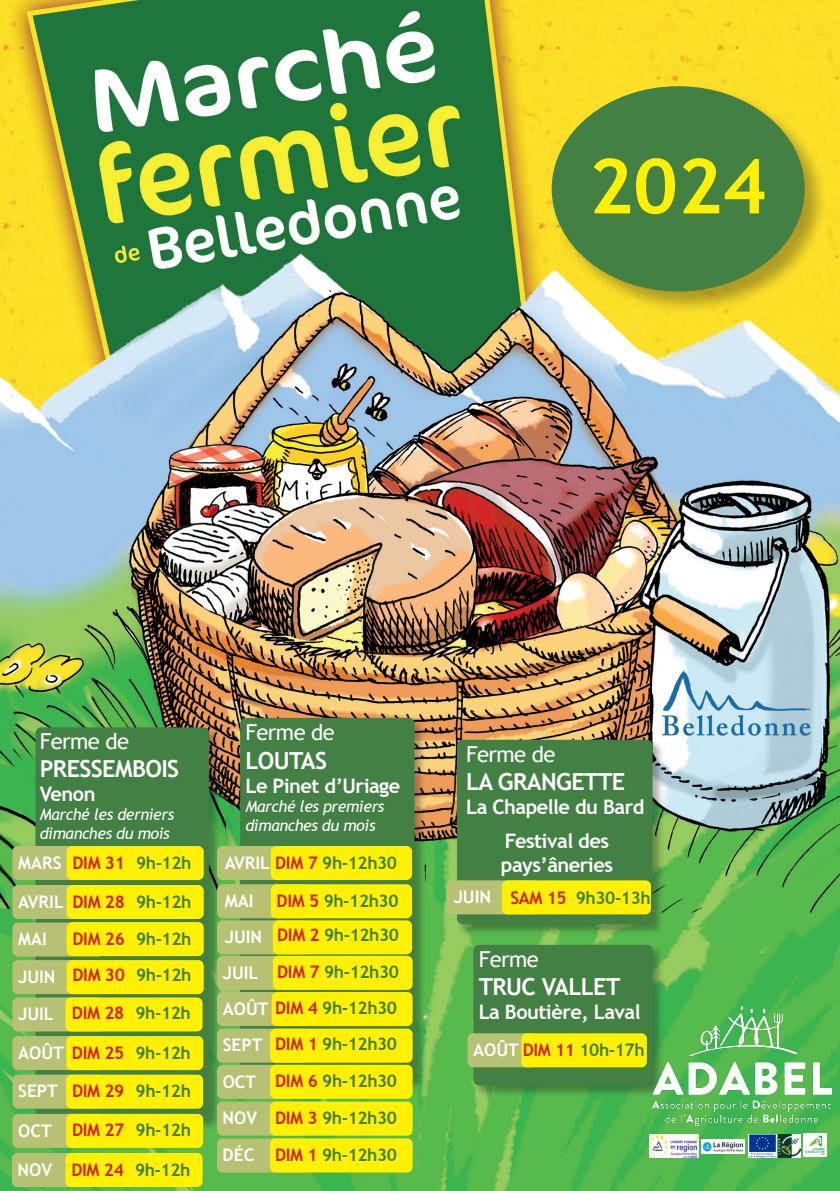
<style>
.page{position:relative;width:840px;height:1191px;background:#fff}
.page>*{position:absolute;margin:0;border:0;box-sizing:border-box;transform-origin:0 0}
.t1{font:700 76px "Trebuchet MS";color:#fff101}
.t2{font:700 23.4px "Trebuchet MS";letter-spacing:-.025em;color:#fff}
.t3{font:22px "Trebuchet MS";letter-spacing:-.025em;color:#fff}
.t4{font:700 20px/24px "Trebuchet MS";letter-spacing:-.025em;color:#fff}
.t5{font:700 17.4px "Trebuchet MS";letter-spacing:-.025em;color:#438044}
.t6{font:700 17.4px "Trebuchet MS";color:#fff}
.t7{font:italic 16px/19.2px "Trebuchet MS";letter-spacing:-.025em;color:#fff}
.s1{color:#d1232a}
.s2{color:#fff}
</style>
<div class="page">
<img style="left:0;top:0;width:839px;height:1191px">
<div style="left:35px;top:726px;width:186px;height:404px;background:#231f20;opacity:.35"></div>
<div style="left:35px;top:727px;width:174px;height:391px;background:#438044;border-radius:6px"></div>
<div style="left:12px;top:885px;width:92px;height:34px;background:#b7c173;border-radius:5px"></div>
<div style="left:12px;top:846px;width:92px;height:34px;background:#b7c173;border-radius:5px"></div>
<div style="left:12px;top:960px;width:92px;height:34px;background:#b7c173;border-radius:5px"></div>
<div style="left:12px;top:922px;width:92px;height:34px;background:#b7c173;border-radius:5px"></div>
<div style="left:67px;top:885px;width:137px;height:34px;background:#fff101;border-radius:6px"></div>
<div style="left:67px;top:846px;width:137px;height:34px;background:#fff101;border-radius:6px"></div>
<div style="left:67px;top:922px;width:137px;height:34px;background:#fff101;border-radius:6px"></div>
<div style="left:67px;top:960px;width:137px;height:34px;background:#fff101;border-radius:6px"></div>
<div style="left:12px;top:997px;width:92px;height:34px;background:#b7c173;border-radius:5px"></div>
<div style="left:12px;top:1036px;width:92px;height:34px;background:#b7c173;border-radius:5px"></div>
<div style="left:65px;top:997px;width:137px;height:34px;background:#fff101;border-radius:5px"></div>
<div style="left:66px;top:1036px;width:137px;height:34px;background:#fff101;border-radius:5px"></div>
<div style="left:239px;top:717px;width:187px;height:374px;background:#231f20;opacity:.35"></div>
<div style="left:240px;top:718px;width:174px;height:361px;background:#438044;border-radius:6px"></div>
<div style="left:217px;top:884px;width:92px;height:34px;background:#b7c173;border-radius:5px"></div>
<div style="left:271px;top:884px;width:141px;height:34px;background:#fff101;border-radius:5px"></div>
<div style="left:217px;top:920px;width:92px;height:34px;background:#b7c173;border-radius:5px"></div>
<div style="left:273px;top:920px;width:139px;height:34px;background:#fff101;border-radius:5px"></div>
<div style="left:217px;top:846px;width:92px;height:34px;background:#b7c173;border-radius:5px"></div>
<div style="left:271px;top:846px;width:141px;height:34px;background:#fff101;border-radius:5px"></div>
<div style="left:217px;top:992px;width:92px;height:34px;background:#b7c173;border-radius:5px"></div>
<div style="left:271px;top:992px;width:141px;height:34px;background:#fff101;border-radius:5px"></div>
<div style="left:217px;top:1028px;width:92px;height:34px;background:#b7c173;border-radius:5px"></div>
<div style="left:270px;top:1028px;width:142px;height:34px;background:#fff101;border-radius:5px"></div>
<div style="left:217px;top:1064px;width:92px;height:34px;background:#b7c173;border-radius:5px"></div>
<div style="left:270px;top:1064px;width:142px;height:34px;background:#fff101;border-radius:5px"></div>
<div style="left:456px;top:739px;width:207px;height:196px;background:#231f20;opacity:.35"></div>
<div style="left:457px;top:739px;width:195px;height:185px;background:#438044;border-radius:6px"></div>
<div style="left:446px;top:880px;width:91px;height:34px;background:#b7c173;border-radius:5px"></div>
<div style="left:501px;top:880px;width:149px;height:34px;background:#fff101;border-radius:5px"></div>
<div style="left:472px;top:944px;width:192px;height:153px;background:#231f20;opacity:.35"></div>
<div style="left:473px;top:945px;width:179px;height:140px;background:#438044;border-radius:6px"></div>
<div style="left:467px;top:1033px;width:69px;height:34px;background:#b7c173;border-radius:5px"></div>
<div style="left:521px;top:1033px;width:125px;height:34px;background:#fff101;border-radius:5px"></div>
<div style="left:217px;top:956px;width:92px;height:34px;background:#b7c173;border-radius:5px"></div>
<div style="left:273px;top:955px;width:139px;height:35px;background:#fff101;border-radius:5px"></div>
<div style="left:550px;top:85px;width:277px;height:230px;background:#231f20;opacity:.35"></div>
<div style="left:551px;top:86px;width:253px;height:205px;background:#438044;border-radius:50%"></div>
<img style="left:634px;top:987px;width:205px;height:158px">
<div style="left:13px;top:1074px;width:91px;height:34px;background:#b7c173;border-radius:5px"></div>
<div style="left:12px;top:1153px;width:92px;height:34px;background:#b7c173;border-radius:5px"></div>
<div style="left:13px;top:1113px;width:91px;height:34px;background:#b7c173;border-radius:5px"></div>
<div style="left:66px;top:1074px;width:137px;height:34px;background:#fff101;border-radius:5px"></div>
<div style="left:65px;top:1153px;width:137px;height:34px;background:#fff101;border-radius:5px"></div>
<div style="left:66px;top:1113px;width:137px;height:34px;background:#fff101;border-radius:5px"></div>
<div style="left:217px;top:1101px;width:92px;height:34px;background:#b7c173;border-radius:5px"></div>
<div style="left:270px;top:1101px;width:142px;height:34px;background:#fff101;border-radius:5px"></div>
<div style="left:217px;top:1138px;width:92px;height:34px;background:#b7c173;border-radius:5px"></div>
<div style="left:270px;top:1138px;width:142px;height:34px;background:#fff101;border-radius:5px"></div>
<img style="left:649px;top:1134px;width:49px;height:23px">
<img style="left:777px;top:1134px;width:23px;height:23px">
<img style="left:748px;top:1134px;width:27px;height:23px">
<img style="left:803px;top:1133px;width:23px;height:23px">
<svg style="left:701px;top:1139px;width:43px;height:15px"></svg>
<img style="left:702px;top:1142px;width:40px;height:9px">
<p class="t1" style="left:588px;top:139px;width:179px">2024</p>
<p class="t3" style="left:40px;top:727px;width:91px">Ferme de</p>
<p class="t2" style="left:40px;top:754px;width:141px">PRESSEMBOIS</p>
<p class="t4" style="left:40px;top:781px;width:57px">Venon</p>
<p class="t7" style="left:40px;top:805px;width:136px">Marché les derniers dimanches du mois</p>
<p class="t6" style="left:18px;top:851px;width:45px">MARS</p>
<p class="t6" style="left:18px;top:890px;width:47px">AVRIL</p>
<p class="t5" style="left:72px;top:851px;width:120px"><span class="s1">DIM 31</span> 9h-12h</p>
<p class="t5" style="left:72px;top:890px;width:120px"><span class="s1">DIM 28</span> 9h-12h</p>
<p class="t6" style="left:18px;top:928px;width:30px">MAI</p>
<p class="t5" style="left:72px;top:927px;width:120px"><span class="s1">DIM 26</span> 9h-12h</p>
<p class="t5" style="left:72px;top:963px;width:120px"><span class="s1">DIM 30</span> 9h-12h</p>
<p class="t6" style="left:18px;top:965px;width:39px">JUIN</p>
<p class="t6" style="left:18px;top:1003px;width:37px">JUIL</p>
<p class="t6" style="left:18px;top:1041px;width:47px">AOÛT</p>
<p class="t5" style="left:72px;top:1002px;width:120px"><span class="s1">DIM 28</span> 9h-12h</p>
<p class="t5" style="left:72px;top:1042px;width:120px"><span class="s1">DIM 25</span> 9h-12h</p>
<p class="t6" style="left:18px;top:1080px;width:41px">SEPT</p>
<p class="t5" style="left:72px;top:1080px;width:120px"><span class="s1">DIM 29</span> 9h-12h</p>
<p class="t6" style="left:18px;top:1119px;width:35px">OCT</p>
<p class="t6" style="left:18px;top:1158px;width:36px">NOV</p>
<p class="t5" style="left:72px;top:1119px;width:120px"><span class="s1">DIM 27</span> 9h-12h</p>
<p class="t5" style="left:71px;top:1158px;width:120px"><span class="s1">DIM 24</span> 9h-12h</p>
<p class="t3" style="left:245px;top:718px;width:91px">Ferme de</p>
<p class="t2" style="left:245px;top:745px;width:83px">LOUTAS</p>
<p class="t4" style="left:245px;top:773px;width:156px">Le Pinet d’Uriage</p>
<p class="t7" style="left:245px;top:796px;width:140px">Marché les premiers dimanches du mois</p>
<p class="t5" style="left:225px;top:852px;width:174px"><span class="s2">AVRIL</span> <span class="s1">DIM 7</span> 9h-12h30</p>
<p class="t6" style="left:225px;top:890px;width:30px">MAI</p>
<p class="t5" style="left:276px;top:889px;width:123px"><span class="s1">DIM 5</span> 9h-12h30</p>
<p class="t6" style="left:225px;top:926px;width:39px">JUIN</p>
<p class="t5" style="left:277px;top:924px;width:123px"><span class="s1">DIM 2</span> 9h-12h30</p>
<p class="t6" style="left:223px;top:961px;width:37px">JUIL</p>
<p class="t5" style="left:277px;top:960px;width:123px"><span class="s1">DIM 7</span> 9h-12h30</p>
<p class="t5" style="left:223px;top:996px;width:176px"><span class="s2">AOÛT</span> <span class="s1">DIM 4</span> 9h-12h30</p>
<p class="t6" style="left:223px;top:1034px;width:41px">SEPT</p>
<p class="t5" style="left:275px;top:1033px;width:123px"><span class="s1">DIM 1</span> 9h-12h30</p>
<p class="t6" style="left:223px;top:1070px;width:35px">OCT</p>
<p class="t5" style="left:275px;top:1069px;width:123px"><span class="s1">DIM 6</span> 9h-12h30</p>
<p class="t6" style="left:222px;top:1107px;width:36px">NOV</p>
<p class="t5" style="left:275px;top:1107px;width:123px"><span class="s1">DIM 3</span> 9h-12h30</p>
<p class="t6" style="left:222px;top:1144px;width:33px">DÉC</p>
<p class="t5" style="left:275px;top:1144px;width:123px"><span class="s1">DIM 1</span> 9h-12h30</p>
<p class="t3" style="left:466px;top:740px;width:91px">Ferme de</p>
<p class="t2" style="left:466px;top:767px;width:160px">LA GRANGETTE</p>
<p class="t4" style="left:466px;top:794px;width:180px">La Chapelle du Bard</p>
<p class="t4" style="left:500px;top:828px;width:114px">Festival des pays’âneries</p>
<p class="t6" style="left:453px;top:886px;width:39px">JUIN</p>
<p class="t5" style="left:510px;top:886px;width:142px"><span class="s1">SAM 15</span> 9h30-13h</p>
<p class="t3" style="left:478px;top:944px;width:62px">Ferme</p>
<p class="t2" style="left:478px;top:971px;width:143px">TRUC VALLET</p>
<p class="t4" style="left:478px;top:999px;width:163px">La Boutière, Laval</p>
<p class="t5" style="left:473px;top:1039px;width:173px"><span class="s2">AOÛT</span> <span class="s1">DIM 11</span> 10h-17h</p>
</div>
